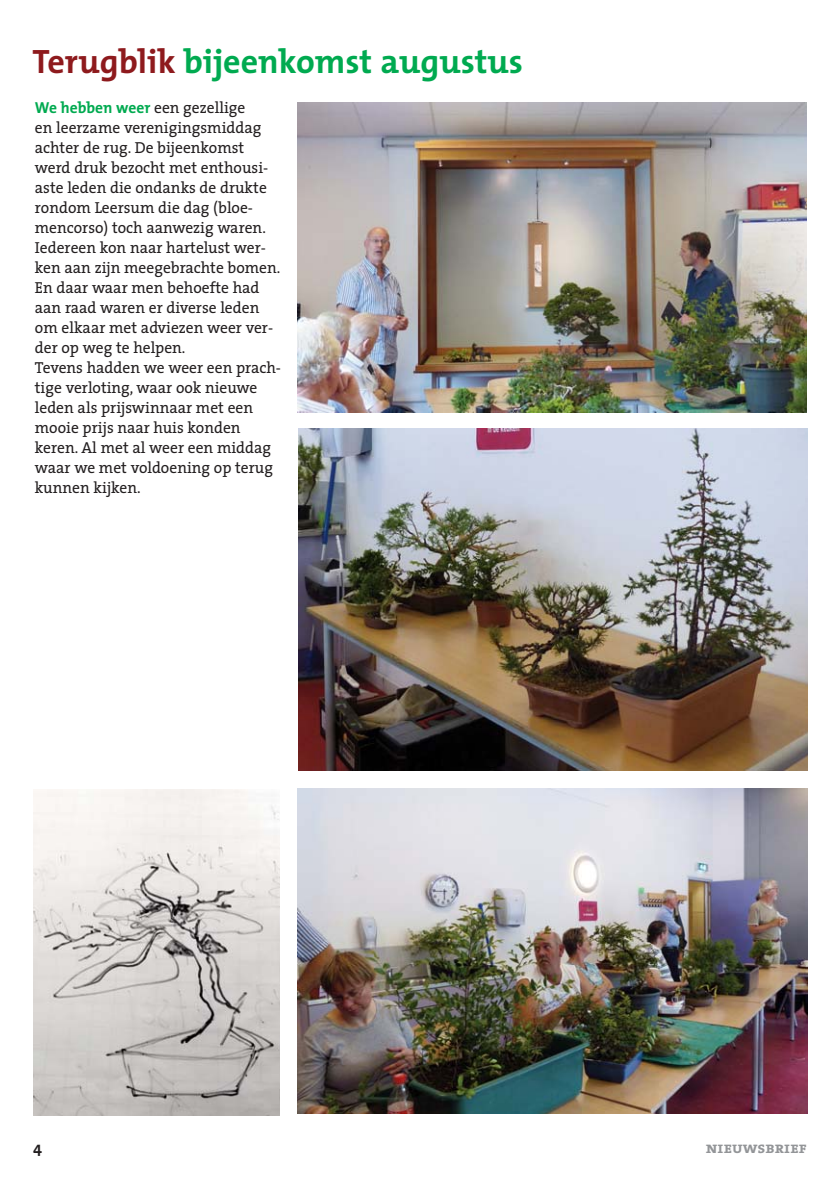
<style>
.page{position:relative;width:840px;height:1190px;background:#fff}
.page>*{position:absolute;margin:0;border:0;box-sizing:border-box;transform-origin:0 0}
.t1{font:700 34px "The Mix";color:#00aa50}
.t2{font:16px/20px "The Serif";color:#231f20}
.t3{font:700 16px "The Mix";color:#00aa50}
.t4{font:16px "The Serif Bold Caps";color:#939598}
.t5{font:700 16px "The Mix";color:#231f20}
.s1{color:#8e1a1d}
.s2{font-family:"The Serif";font-weight:400;color:#231f20}
</style>
<div class="page">
<img style="left:298px;top:428px;width:509px;height:343px">
<img style="left:298px;top:103px;width:509px;height:310px">
<img style="left:298px;top:789px;width:509px;height:325px">
<img style="left:33px;top:789px;width:246px;height:326px">
<h1 class="t1" style="left:33px;top:49px;width:492px"><span class="s1">Terugblik</span> bijeenkomst augustus</h1>
<p class="t3" style="left:35px;top:102px;width:212px">We hebben weer <span class="s2">een gezellige</span></p>
<p class="t2" style="left:35px;top:120px;width:248px">en leerzame verenigingsmiddag achter de rug. De bijeenkomst werd druk bezocht met enthousi&shy;aste leden die ondanks de drukte rondom Leersum die dag (bloe&shy;mencorso) toch aanwezig waren.<br>Iedereen kon naar hartelust wer&shy;ken aan zijn meegebrachte bomen.<br>En daar waar men behoefte had aan raad waren er diverse leden om elkaar met adviezen weer ver&shy;der op weg te helpen.<br>Tevens hadden we weer een prach&shy;tige verloting, waar ook nieuwe leden als prijswinnaar met een mooie prijs naar huis konden keren. Al met al weer een middag waar we met voldoening op terug kunnen kijken.</p>
<p class="t5" style="left:33px;top:1141px;width:10px">4</p>
<p class="t4" style="left:706px;top:1138px;width:103px">nieuwsbrief</p>
</div>
